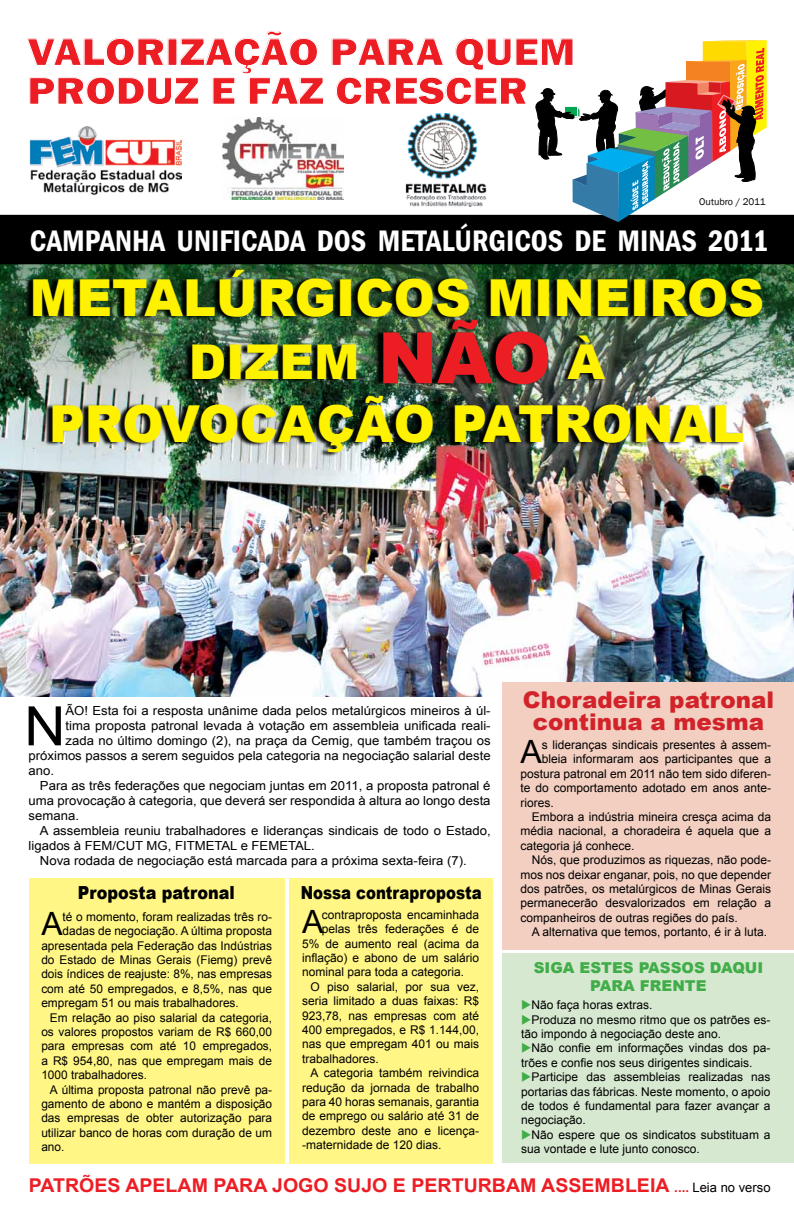
<style>
.page{position:relative;width:794px;height:1219px;background:#fff}
.page>*{position:absolute;margin:0;border:0;box-sizing:border-box;transform-origin:0 0}
.t1{font:900 71px "Arial";color:#ed1d24}
.t2{font:54.4px "Arial";color:#000;scale:1.05 1}
.t3{font:900 51px "Arial";color:#fff200}
.t4{font:900 48px "Arial";color:#fff200}
.t5{font:800 39.8px/38.8px "Franklin Gothic";color:#ed1d24;scale:1.1 1}
.t6{font:32.1px "Arial";color:#000}
.t7{font:600 condensed 30.8px "Franklin Gothic";color:#fff}
.t8{font:900 23px/22px "Arial";color:#d2232a;text-align:center}
.t9{font:700 19px "Arial";color:#ed1d24}
.t10{font:900 18px "Arial";color:#000;scale:.83 1}
.t11{font:900 18px "Arial";color:#000;scale:.89 1}
.t12{font:900 15px/18px "Arial";color:#41ad49;text-align:center}
.t13{font:12.5px "Arial";color:#000;scale:1.05 1}
.t14{font:12px/14.4px "Arial";color:#000}
.t15{font:10px "Franklin Gothic";color:#000}
.s1{color:#41ad49}
.s2{font-size:13px}
.s3{font-weight:400;font-size:13px;color:#000}
</style>
<div class="page">
<div style="left:289px;top:878px;width:203px;height:286px;background:#fff685"></div>
<div style="left:29px;top:878px;width:255px;height:285px;background:#fff685"></div>
<div style="left:502px;top:953px;width:292px;height:210px;background:#d7e8d0"></div>
<img style="left:0;top:264px;width:794px;height:432px">
<div style="left:24px;top:267px;width:735px;height:190px;background:#000;opacity:.95"></div>
<div style="left:0;top:215px;width:794px;height:49px;background:#000"></div>
<img style="left:29px;top:126px;width:153px;height:70px">
<img style="left:222px;top:118px;width:110px;height:82px">
<svg style="left:332px;top:40px;width:434px;height:182px"></svg>
<div style="left:503px;top:682px;width:291px;height:268px;background:#f3cfc1"></div>
<div style="left:375px;top:317px;width:171px;height:70px;background:#000;opacity:.95"></div>
<h3 class="t5" style="left:27px;top:33px;width:500px">VALORIZAÇÃO PARA QUEM<br>PRODUZ E FAZ CRESCER</h3>
<p class="t15" style="left:699px;top:196px;width:68px">Outubro / 2011</p>
<h3 class="t7" style="left:30px;top:220px;width:739px">CAMPANHA UNIFICADA DOS METALÚRGICOS DE MINAS 2011</h3>
<h3 class="t3" style="left:30px;top:261px;width:736px">METALÚRGICOS MINEIROS</h3>
<h3 class="t4" style="left:189px;top:327px;width:172px">DIZEM</h3>
<h3 class="t4" style="left:567px;top:327px;width:39px">À</h3>
<h3 class="t3" style="left:49px;top:387px;width:697px">PROVOCAÇÃO PATRONAL</h3>
<h1 class="t1" style="left:378px;top:306px;width:175px">NÃO</h1>
<h2 class="t2" style="left:24px;top:691px;width:41px">N</h2>
<p class="t13" style="left:66px;top:703px;width:406px">ÃO! Esta foi a resposta unânime dada pelos metalúrgicos mineiros à úl-</p>
<p class="t13" style="left:66px;top:718px;width:406px">tima proposta patronal levada à votação em assembleia unificada reali-</p>
<p class="t13" style="left:66px;top:733px;width:406px">zada no último domingo (2), na praça da Cemig, que também traçou os</p>
<p class="t13" style="left:29px;top:748px;width:441px">próximos passos a serem seguidos pela categoria na negociação salarial deste</p>
<p class="t13" style="left:29px;top:763px;width:26px">ano.</p>
<p class="t13" style="left:40px;top:778px;width:431px">Para as três federações que negociam juntas em 2011, a proposta patronal é</p>
<p class="t13" style="left:29px;top:793px;width:441px">uma provocação à categoria, que deverá ser respondida à altura ao longo desta</p>
<p class="t13" style="left:29px;top:808px;width:49px">semana.</p>
<p class="t13" style="left:40px;top:823px;width:431px">A assembleia reuniu trabalhadores e lideranças sindicais de todo o Estado,</p>
<p class="t13" style="left:29px;top:838px;width:274px">ligados à FEM/CUT MG, FITMETAL e FEMETAL.</p>
<p class="t13" style="left:40px;top:853px;width:408px">Nova rodada de negociação está marcada para a próxima sexta-feira (7).</p>
<h3 class="t11" style="left:78px;top:880px;width:178px">Proposta patronal</h3>
<h3 class="t10" style="left:301px;top:879px;width:220px">Nossa contraproposta</h3>
<h3 class="t6" style="left:41px;top:903px;width:23px">A</h3>
<p class="t14" style="left:63px;top:909px;width:211px">té o momento, foram realizadas três ro-</p>
<p class="t14" style="left:63px;top:924px;width:211px">dadas de negociação. A última proposta</p>
<p class="t14" style="left:41px;top:938px;width:232px">apresentada pela Federação das Indústrias</p>
<p class="t14" style="left:41px;top:953px;width:232px">do Estado de Minas Gerais (Fiemg) prevê</p>
<p class="t14" style="left:41px;top:967px;width:232px">dois índices de reajuste: 8%, nas empresas</p>
<p class="t14" style="left:41px;top:981px;width:232px">com até 50 empregados, e 8,5%, nas que</p>
<p class="t14" style="left:41px;top:996px;width:199px">empregam 51 ou mais trabalhadores.</p>
<p class="t14" style="left:50px;top:1010px;width:224px">Em relação ao piso salarial da categoria,</p>
<p class="t14" style="left:41px;top:1025px;width:232px">os valores propostos variam de R$ 660,00</p>
<p class="t14" style="left:41px;top:1039px;width:232px">para empresas com até 10 empregados,</p>
<p class="t14" style="left:41px;top:1053px;width:232px">a R$ 954,80, nas que empregam mais de</p>
<p class="t14" style="left:41px;top:1068px;width:107px">1000 trabalhadores.</p>
<p class="t14" style="left:50px;top:1082px;width:224px">A última proposta patronal não prevê pa-</p>
<p class="t14" style="left:41px;top:1097px;width:232px">gamento de abono e mantém a disposição</p>
<p class="t14" style="left:41px;top:1111px;width:232px">das empresas de obter autorização para</p>
<p class="t14" style="left:41px;top:1125px;width:232px">utilizar banco de horas com duração de um</p>
<p class="t14" style="left:41px;top:1140px;width:25px">ano.</p>
<h3 class="t6" style="left:302px;top:901px;width:23px">A</h3>
<p class="t14" style="left:322px;top:907px;width:159px">contraproposta encaminhada</p>
<p class="t14" style="left:322px;top:922px;width:159px">pelas três federações é de</p>
<p class="t14" style="left:302px;top:936px;width:179px">5% de aumento real (acima da</p>
<p class="t14" style="left:302px;top:951px;width:179px">inflação) e abono de um salário</p>
<p class="t14" style="left:302px;top:965px;width:164px">nominal para toda a categoria.</p>
<p class="t14" style="left:310px;top:979px;width:170px">O piso salarial, por sua vez,</p>
<p class="t14" style="left:302px;top:994px;width:179px">seria limitado a duas faixas: R$</p>
<p class="t14" style="left:302px;top:1008px;width:179px">923,78, nas empresas com até</p>
<p class="t14" style="left:302px;top:1023px;width:179px">400 empregados, e R$ 1.144,00,</p>
<p class="t14" style="left:302px;top:1037px;width:179px">nas que empregam 401 ou mais</p>
<p class="t14" style="left:302px;top:1051px;width:78px">trabalhadores.</p>
<p class="t14" style="left:310px;top:1066px;width:170px">A categoria também reivindica</p>
<p class="t14" style="left:302px;top:1080px;width:179px">redução da jornada de trabalho</p>
<p class="t14" style="left:302px;top:1095px;width:179px">para 40 horas semanais, garantia</p>
<p class="t14" style="left:302px;top:1109px;width:179px">de emprego ou salário até 31 de</p>
<p class="t14" style="left:302px;top:1123px;width:179px">dezembro deste ano e licença-</p>
<p class="t14" style="left:302px;top:1138px;width:141px">-maternidade de 120 dias.</p>
<h3 class="t8" style="left:523px;top:688px;width:253px">Choradeira patronal continua a mesma</h3>
<h3 class="t6" style="left:520px;top:731px;width:23px">A</h3>
<p class="t14" style="left:542px;top:738px;width:231px">s lideranças sindicais presentes à assem-</p>
<p class="t14" style="left:542px;top:752px;width:231px">bleia informaram aos participantes que a</p>
<p class="t14" style="left:520px;top:766px;width:252px">postura patronal em 2011 não tem sido diferen-</p>
<p class="t14" style="left:520px;top:781px;width:252px">te do comportamento adotado em anos ante-</p>
<p class="t14" style="left:520px;top:795px;width:35px">riores.</p>
<p class="t14" style="left:531px;top:810px;width:241px">Embora a indústria mineira cresça acima da</p>
<p class="t14" style="left:520px;top:824px;width:252px">média nacional, a choradeira é aquela que a</p>
<p class="t14" style="left:520px;top:838px;width:116px">categoria já conhece.</p>
<p class="t14" style="left:531px;top:853px;width:241px">Nós, que produzimos as riquezas, não pode-</p>
<p class="t14" style="left:520px;top:867px;width:252px">mos nos deixar enganar, pois, no que depender</p>
<p class="t14" style="left:520px;top:882px;width:252px">dos patrões, os metalúrgicos de Minas Gerais</p>
<p class="t14" style="left:520px;top:896px;width:252px">permanecerão desvalorizados em relação a</p>
<p class="t14" style="left:520px;top:910px;width:219px">companheiros de outras regiões do país.</p>
<p class="t14" style="left:531px;top:925px;width:237px">A alternativa que temos, portanto, é ir à luta.</p>
<p class="t12" style="left:533px;top:958px;width:231px">SIGA ESTES PASSOS DAQUI<br>PARA FRENTE</p>
<p class="t14" style="left:521px;top:998px;width:133px"><span class="s1">◆</span>Não faça horas extras.</p>
<p class="t14" style="left:521px;top:1012px;width:251px"><span class="s1">◆</span>Produza no mesmo ritmo que os patrões es&shy;tão impondo à negociação deste ano.</p>
<p class="t14" style="left:521px;top:1041px;width:251px"><span class="s1">◆</span>Não confie em informações vindas dos pa&shy;trões e confie nos seus dirigentes sindicais.</p>
<p class="t14" style="left:521px;top:1070px;width:251px;text-align:justify"><span class="s1">◆</span>Participe das assembleias realizadas nas portarias das fábricas. Neste momento, o apoio de todos é fundamental para fazer avançar a negociação.</p>
<p class="t14" style="left:521px;top:1127px;width:251px"><span class="s1">◆</span>Não espere que os sindicatos substituam a sua vontade e lute junto conosco.</p>
<h3 class="t9" style="left:29px;top:1172px;width:743px">PATRÕES APELAM PARA JOGO SUJO E PERTURBAM ASSEMBLEIA <span class="s2">....</span> <span class="s3">Leia no verso</span></h3>
</div>
